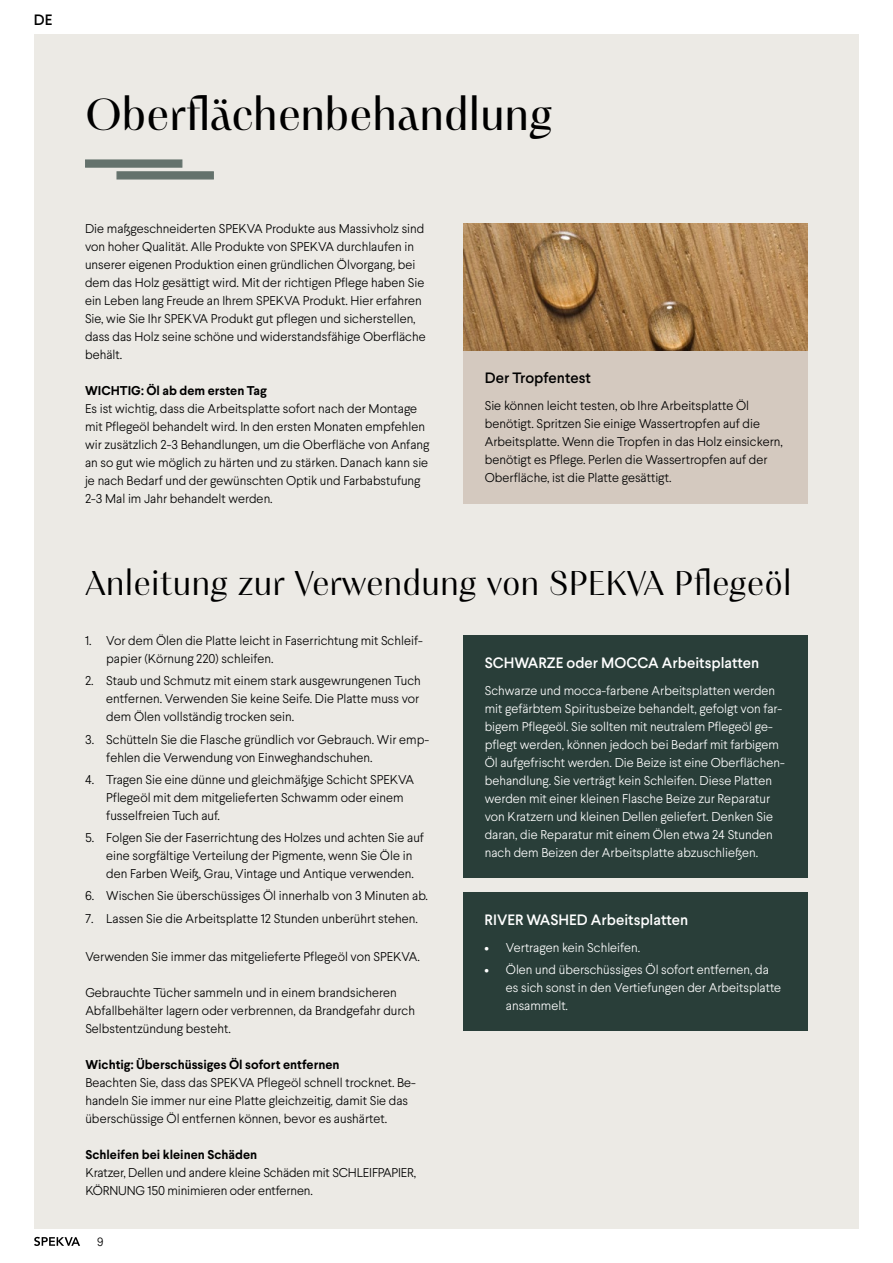
<style>
.page{position:relative;width:893px;height:1263px;background:#fff}
.page>*{position:absolute;margin:0;border:0;box-sizing:border-box;transform-origin:0 0}
.t1{font:45px "PF Marlet Display";color:#000}
.t2{font:300 34.5px "PF Marlet Display";color:#000}
.t3{font:500 15px "Larsseit";color:#fff}
.t4{font:500 15px "Larsseit";color:#000}
.t5{font:300 12.75px/18px "Larsseit";color:#000}
.t6{font:300 12.75px/18px "Larsseit";color:#fff}
.t7{font:700 12.75px "Larsseit";color:#000}
.t8{font:300 12px "Larsseit";color:#000}
</style>
<div class="page">
<div style="left:34px;top:34px;width:825px;height:1195px;background:#eceae5"></div>
<div style="left:463px;top:636px;width:345px;height:242px;background:#293e39"></div>
<div style="left:463px;top:893px;width:345px;height:138px;background:#293e39"></div>
<div style="left:85px;top:159px;width:97px;height:9px;background:#64726c;border:1px solid #2a3f39"></div>
<div style="left:116px;top:171px;width:98px;height:9px;background:#64726c;border:1px solid #2a3f39"></div>
<img style="left:463px;top:224px;width:345px;height:127px">
<div style="left:463px;top:351px;width:345px;height:152px;background:#d4c9bf"></div>
<svg style="left:34px;top:1237px;width:46px;height:9px"></svg>
<p class="t4" style="left:34px;top:10px;width:20px">DE</p>
<h1 class="t1" style="left:85px;top:86px;width:469px">Oberflächenbehandlung</h1>
<p class="t5" style="left:85px;top:220px;width:342px">Die maßgeschneiderten SPEKVA Produkte aus Massivholz sind von hoher Qualität. Alle Produkte von SPEKVA durchlaufen in unserer eigenen Produktion einen gründlichen Ölvorgang, bei dem das Holz gesättigt wird. Mit der richtigen Pflege haben Sie ein Leben lang Freude an Ihrem SPEKVA Produkt. Hier erfahren Sie, wie Sie Ihr SPEKVA Produkt gut pflegen und sicherstellen, dass das Holz seine schöne und widerstandsfähige Oberfläche behält.</p>
<p class="t7" style="left:85px;top:382px;width:183px">WICHTIG: Öl ab dem ersten Tag</p>
<p class="t5" style="left:85px;top:400px;width:346px">Es ist wichtig, dass die Arbeitsplatte sofort nach der Montage mit Pflegeöl behandelt wird. In den ersten Monaten empfehlen wir zusätzlich 2-3 Behandlungen, um die Oberfläche von Anfang an so gut wie möglich zu härten und zu stärken. Danach kann sie je nach Bedarf und der gewünschten Optik und Farbabstufung 2-3 Mal im Jahr behandelt werden.</p>
<p class="t4" style="left:485px;top:369px;width:108px">Der Tropfentest</p>
<p class="t5" style="left:485px;top:396px;width:300px">Sie können leicht testen, ob Ihre Arbeitsplatte Öl benötigt. Spritzen Sie einige Wassertropfen auf die Arbeitsplatte. Wenn die Tropfen in das Holz einsickern, benötigt es Pflege. Perlen die Wassertropfen auf der Oberfläche, ist die Platte gesättigt.</p>
<h2 class="t2" style="left:85px;top:561px;width:708px">Anleitung zur Verwendung von SPEKVA Pflegeöl</h2>
<p class="t5" style="left:106px;top:632px;width:318px;text-indent:-21px">1. Vor dem Ölen die Platte leicht in Faserrichtung mit Schleif&shy;papier (Körnung 220) schleifen.</p>
<p class="t5" style="left:106px;top:672px;width:316px;text-align:justify;text-indent:-21px">2. Staub und Schmutz mit einem stark ausgewrungenen Tuch entfernen. Verwenden Sie keine Seife. Die Platte muss vor dem Ölen vollständig trocken sein.</p>
<p class="t5" style="left:106px;top:730px;width:324px;text-indent:-21px">3. Schütteln Sie die Flasche gründlich vor Gebrauch. Wir emp&shy;fehlen die Verwendung von Einweghandschuhen.</p>
<p class="t5" style="left:106px;top:770px;width:309px;text-indent:-21px">4. Tragen Sie eine dünne und gleichmäßige Schicht SPEKVA<br>Pflegeöl mit dem mitgelieferten Schwamm oder einem fusselfreien Tuch auf.</p>
<p class="t5" style="left:106px;top:829px;width:319px;text-indent:-21px">5. Folgen Sie der Faserrichtung des Holzes und achten Sie auf eine sorgfältige Verteilung der Pigmente, wenn Sie Öle in den Farben Weiß, Grau, Vintage und Antique verwenden.</p>
<p class="t5" style="left:85px;top:887px;width:344px">6. Wischen Sie überschüssiges Öl innerhalb von 3 Minuten ab.</p>
<p class="t5" style="left:85px;top:909px;width:334px">7. Lassen Sie die Arbeitsplatte 12 Stunden unberührt stehen.</p>
<p class="t5" style="left:85px;top:947px;width:336px">Verwenden Sie immer das mitgelieferte Pflegeöl von SPEKVA.</p>
<p class="t5" style="left:85px;top:983px;width:331px">Gebrauchte Tücher sammeln und in einem brandsicheren<br>Abfallbehälter lagern oder verbrennen, da Brandgefahr durch<br>Selbstentzündung besteht.</p>
<p class="t7" style="left:85px;top:1056px;width:256px">Wichtig: Überschüssiges Öl sofort entfernen</p>
<p class="t5" style="left:85px;top:1073px;width:332px">Beachten Sie, dass das SPEKVA Pflegeöl schnell trocknet. Be&shy;handeln Sie immer nur eine Platte gleichzeitig, damit Sie das überschüssige Öl entfernen können, bevor es aushärtet.</p>
<p class="t7" style="left:85px;top:1146px;width:173px">Schleifen bei kleinen Schäden</p>
<p class="t5" style="left:85px;top:1163px;width:332px">Kratzer, Dellen und andere kleine Schäden mit SCHLEIFPAPIER,<br>KÖRNUNG 150 minimieren oder entfernen.</p>
<p class="t8" style="left:97px;top:1234px;width:8px">9</p>
<p class="t3" style="left:485px;top:653px;width:276px">SCHWARZE oder MOCCA Arbeitsplatten</p>
<p class="t6" style="left:485px;top:681px;width:301px">Schwarze und mocca-farbene Arbeitsplatten werden mit gefärbtem Spiritusbeize behandelt, gefolgt von far&shy;bigem Pflegeöl. Sie sollten mit neutralem Pflegeöl ge&shy;pflegt werden, können jedoch bei Bedarf mit farbigem Öl aufgefrischt werden. Die Beize ist eine Oberflächen&shy;behandlung. Sie verträgt kein Schleifen. Diese Platten werden mit einer kleinen Flasche Beize zur Reparatur von Kratzern und kleinen Dellen geliefert. Denken Sie daran, die Reparatur mit einem Ölen etwa 24 Stunden nach dem Beizen der Arbeitsplatte abzuschließen.</p>
<p class="t3" style="left:485px;top:910px;width:205px">RIVER WASHED Arbeitsplatten</p>
<p class="t6" style="left:485px;top:938px;width:157px">• Vertragen kein Schleifen.</p>
<p class="t6" style="left:506px;top:960px;width:277px;text-indent:-21px">• Ölen und überschüssiges Öl sofort entfernen, da es sich sonst in den Vertiefungen der Arbeitsplatte ansammelt.</p>
</div>
